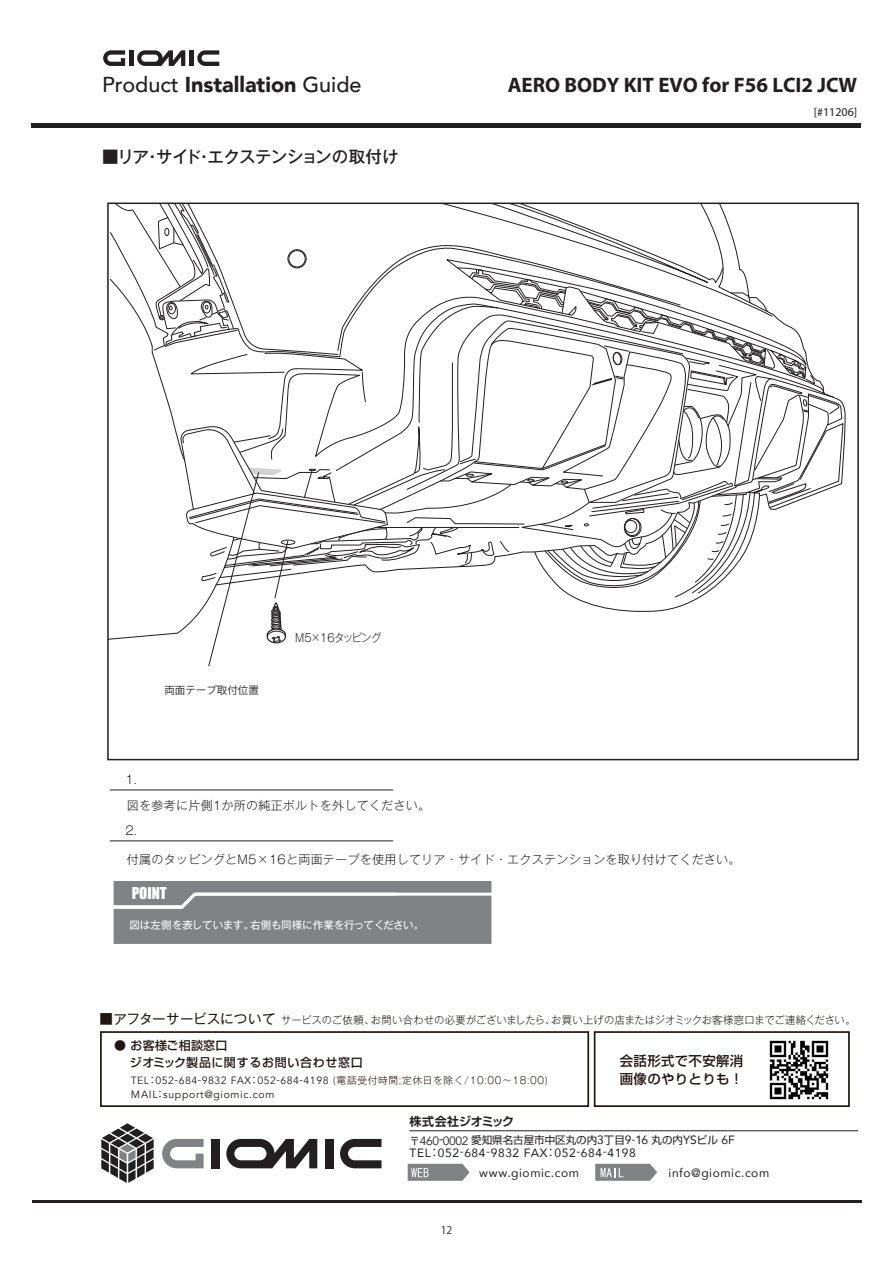
<style>
.page{position:relative;width:893px;height:1263px;background:#fff}
.page>*{position:absolute;margin:0;border:0;box-sizing:border-box;transform-origin:0 0}
.t1{font:500 21.6px "Avenir";color:#231f20}
.t2{font:700 21px "Myriad Pro";color:#231f20}
.t3{font:500 16.5px "Gothic MB101 Pro";letter-spacing:-.04em;color:#231f20}
.t4{font:15px "Impact";color:#fff}
.t5{font:500 13.5px/17.2px "Shin Go Pro";letter-spacing:.025em;color:#221612}
.t6{font:300 12px "Gothic MB101 Pro";letter-spacing:.025em;color:#231f20}
.t7{font:12px "Avenir";letter-spacing:.05em;color:#231f20}
.t8{font:500 12px/17.4px "Shin Go Pro";letter-spacing:.035em;color:#211814}
.t9{font:700 12px "Shin Go Pro De";letter-spacing:-.015em;color:#231f20}
.t10{font:12px "Myriad Pro";color:#231f20}
.t11{font:300 11.25px "Gothic MB101 Pro";letter-spacing:-.06em;color:#231f20;scale:.93 1}
.t12{font:300 10.5px "Gothic MB101 Pro";letter-spacing:.005em;color:#221612}
.t13{font:10.5px "Avenir";letter-spacing:.05em;color:#231f20}
.t14{font:10.5px "Shin Go Pro";color:#231f20}
.t15{font:10.5px "Gothic MB101 Pro";letter-spacing:-.015em;color:#fff}
.t16{font:10.5px "Avenir";letter-spacing:.065em;color:#211814}
.t17{font:10.5px "Koz Go Pr 6 N";color:#231f20}
.s1{font-weight:900}
.s2{font-weight:400;font-size:13.5px}
.s3{font-family:"Koz Go Pro";color:#231f20}
.s4{font-family:"Gothic MB101 Pro";font-weight:400;color:#221612}
.s5{color:#221612}
.s6{font-family:"Koz Go Pro"}
.s7{font-family:"Gothic MB101 Pro";font-weight:300;font-size:9.75px;color:#211814}
.s8{font-family:"Avenir";font-size:12px}
.s9{font-family:"Avenir";font-size:13.5px}
</style>
<div class="page">
<hr style="left:32px;top:1200px;width:829px;height:2px;background:#231f20">
<div style="left:32px;top:123px;width:829px;height:5px;background:#231f20"></div>
<div style="left:129px;top:50px;width:5px;height:16px;background:#231f20"></div>
<hr style="left:190px;top:50px;width:4px;height:16px;background:#231f20">
<svg style="left:103px;top:50px;width:22px;height:16px"></svg>
<svg style="left:197px;top:50px;width:22px;height:16px"></svg>
<svg style="left:137px;top:50px;width:48px;height:16px"></svg>
<hr style="left:110px;top:790px;width:283px;height:1px;background:#231f20">
<hr style="left:110px;top:840px;width:283px;height:1px;background:#231f20">
<div style="left:114px;top:881px;width:377px;height:63px;background:#808285"></div>
<div style="left:100px;top:1031px;width:489px;height:76px;border:2px solid #221612"></div>
<div style="left:594px;top:1031px;width:256px;height:76px;border:2px solid #221612"></div>
<img style="left:765px;top:1040px;width:69px;height:65px">
<hr style="left:409px;top:1130px;width:449px;height:1px;background:#231f20">
<svg style="left:408px;top:1164px;width:62px;height:17px"></svg>
<svg style="left:595px;top:1164px;width:62px;height:17px"></svg>
<svg style="left:101px;top:1123px;width:53px;height:60px"></svg>
<div style="left:212px;top:1139px;width:8px;height:29px;background:#231f20"></div>
<div style="left:325px;top:1139px;width:8px;height:29px;background:#231f20"></div>
<svg style="left:162px;top:1139px;width:42px;height:29px"></svg>
<svg style="left:340px;top:1139px;width:41px;height:29px"></svg>
<svg style="left:226px;top:1139px;width:91px;height:29px"></svg>
<svg style="left:109px;top:202px;width:734px;height:465px"></svg>
<h1 class="t1" style="left:102px;top:66px;width:261px">Product <span class="s1">Installation</span> Guide</h1>
<h3 class="t3" style="left:102px;top:143px;width:298px">■リア・サイド・エクステンションの取付け</h3>
<h2 class="t2" style="left:508px;top:72px;width:351px">AERO BODY KIT EVO for F56 LCI2 JCW</h2>
<p class="t10" style="left:814px;top:104px;width:45px">[#11206]</p>
<p class="t17" style="left:164px;top:684px;width:96px">両面テープ取付位置</p>
<p class="t6" style="left:125px;top:770px;width:13px">1.</p>
<p class="t11" style="left:295px;top:628px;width:94px">M5×16タッピング</p>
<p class="t6" style="left:127px;top:795px;width:305px">図を参考に片側1か所の純正ボルトを外してください。</p>
<p class="t6" style="left:125px;top:820px;width:13px">2.</p>
<p class="t6" style="left:127px;top:849px;width:615px">付属のタッピングとM5×16と両面テープを使用してリア・サイド・エクステンションを取り付けてください。</p>
<p class="t4" style="left:132px;top:882px;width:37px">POINT</p>
<p class="t15" style="left:129px;top:916px;width:296px">図は左側を表しています。右側も同様に作業を行ってください。</p>
<p class="t12" style="left:99px;top:1011px;width:758px"><span class="s2">■アフターサービスについて</span>サービスのご依頼、お問い合わせの必要がございましたら、お買い上げの店またはジオミックお客様窓口までご連絡ください。</p>
<p class="t5" style="left:620px;top:1051px;width:125px">会話形式で不安解消画像のやりとりも！</p>
<p class="t16" style="left:131px;top:1088px;width:145px">MAIL<span class="s3">:</span>support@giomic.com</p>
<p class="t8" style="left:130px;top:1035px;width:235px;text-indent:-16px"><span class="s4">●</span> <span class="s5">お客様ご相談窓口<br></span>ジオミック製品に関するお問い合わせ窓口</p>
<p class="t13" style="left:131px;top:1074px;width:419px">TEL<span class="s6">：</span>052-684-9832 FAX<span class="s6">：</span>052-684-4198 <span class="s7">(電話受付時間;定休日を除く/10:00～18:00)</span></p>
<p class="t9" style="left:409px;top:1112px;width:106px">株式会社ジオミック</p>
<p class="t14" style="left:409px;top:1131px;width:327px">〒<span class="s8">460</span><span class="s9">-</span><span class="s8">0002</span> 愛知県名古屋市中区丸の内<span class="s8">3</span>丁目<span class="s8">9-16</span> 丸の内<span class="s8">YS</span>ビル <span class="s8">6F</span></p>
<p class="t7" style="left:409px;top:1143px;width:228px">TEL<span class="s6">：</span>052-684-9832 FAX<span class="s6">：</span>052-684-4198</p>
<p class="t17" style="left:441px;top:1224px;width:13px">12</p>
<p class="t7" style="left:479px;top:1163px;width:102px">www.giomic.com</p>
<p class="t7" style="left:669px;top:1163px;width:102px">info@giomic.com</p>
</div>
